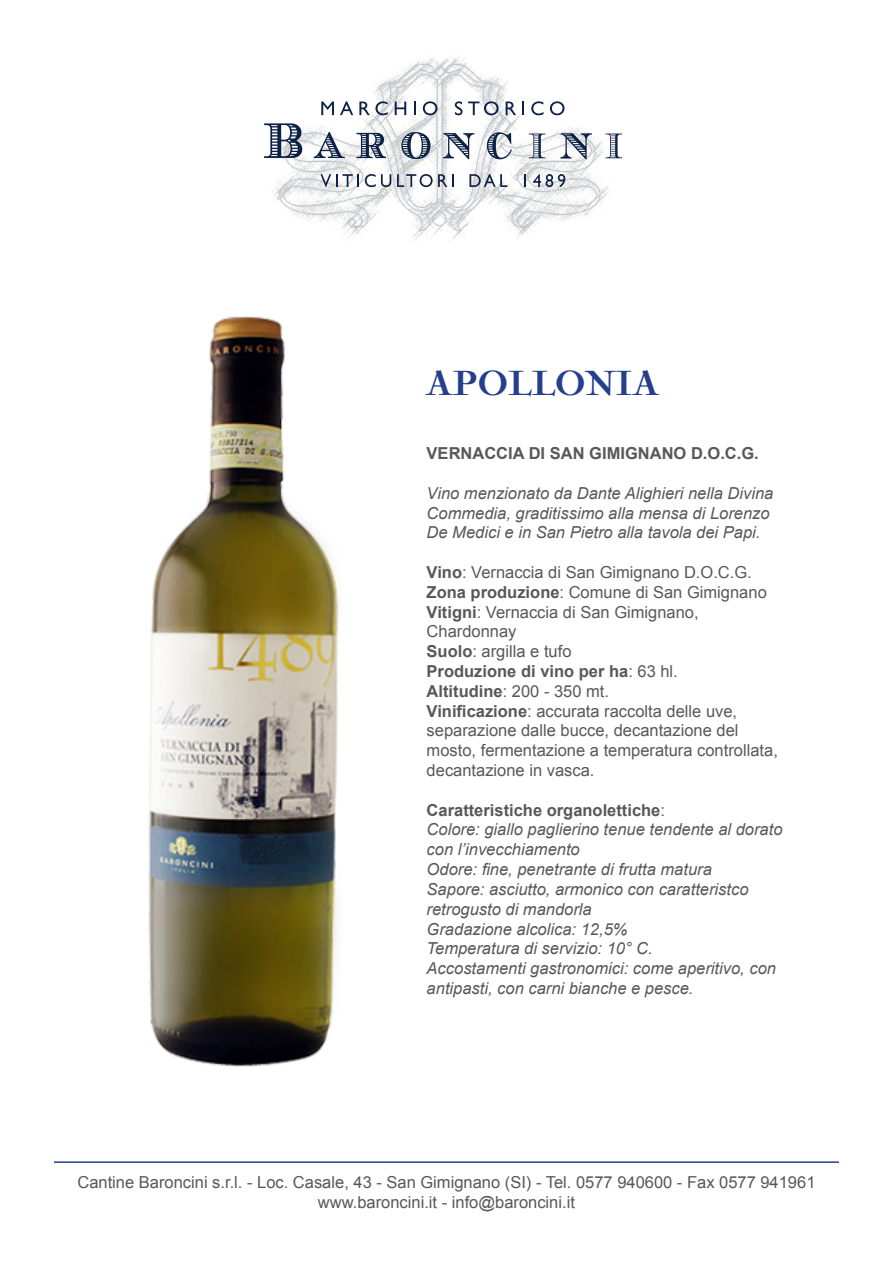
<style>
.page{position:relative;width:893px;height:1263px;background:#fff}
.page>*{position:absolute;margin:0;border:0;box-sizing:border-box;transform-origin:0 0}
.t1{font:36px "Nicolas Coc T Blac";color:#253f8e}
.t2{font:16.5px/19.8px "Arial";color:#57585a}
.t3{font:italic 16.5px/19.8px "Arial";color:#57585a}
.t4{font:700 16.5px "Arial";color:#57585a}
.s1{font-weight:700}
.s2{font-weight:700;font-style:normal}
.s3{font-style:normal}
</style>
<div class="page">
<img style="left:272px;top:55px;width:341px;height:187px">
<svg style="left:320px;top:174px;width:39px;height:13px"></svg>
<svg style="left:365px;top:174px;width:26px;height:13px"></svg>
<svg style="left:397px;top:174px;width:57px;height:13px"></svg>
<svg style="left:469px;top:174px;width:38px;height:13px"></svg>
<svg style="left:524px;top:174px;width:2px;height:13px"></svg>
<svg style="left:533px;top:174px;width:32px;height:13px"></svg>
<svg style="left:321px;top:102px;width:13px;height:13px"></svg>
<svg style="left:340px;top:101px;width:13px;height:14px"></svg>
<svg style="left:359px;top:101px;width:29px;height:14px"></svg>
<svg style="left:395px;top:102px;width:11px;height:13px"></svg>
<svg style="left:414px;top:102px;width:2px;height:13px"></svg>
<svg style="left:423px;top:101px;width:14px;height:14px"></svg>
<svg style="left:455px;top:101px;width:7px;height:14px"></svg>
<svg style="left:468px;top:101px;width:31px;height:14px"></svg>
<svg style="left:506px;top:102px;width:10px;height:13px"></svg>
<svg style="left:522px;top:102px;width:2px;height:13px"></svg>
<svg style="left:531px;top:101px;width:12px;height:14px"></svg>
<svg style="left:550px;top:101px;width:14px;height:14px"></svg>
<svg style="left:264px;top:123px;width:39px;height:35px"></svg>
<svg style="left:313px;top:132px;width:32px;height:26px"></svg>
<svg style="left:356px;top:132px;width:31px;height:26px"></svg>
<svg style="left:401px;top:132px;width:30px;height:27px"></svg>
<svg style="left:443px;top:133px;width:32px;height:27px"></svg>
<svg style="left:486px;top:132px;width:26px;height:28px"></svg>
<svg style="left:529px;top:134px;width:16px;height:24px"></svg>
<svg style="left:560px;top:133px;width:32px;height:27px"></svg>
<svg style="left:605px;top:134px;width:17px;height:24px"></svg>
<hr style="left:54px;top:1161px;width:785px;height:2px;background:#253f8e">
<img style="left:148px;top:316px;width:191px;height:750px">
<p class="t1" style="left:426px;top:364px;width:235px">APOLLONIA</p>
<p class="t4" style="left:427px;top:444px;width:334px">Vernaccia di san gimignano d.o.c.g.</p>
<p class="t3" style="left:427px;top:483px;width:348px">Vino menzionato da Dante Alighieri nella Divina<br>Commedia, graditissimo alla mensa di Lorenzo<br>De Medici e in San Pietro alla tavola dei Papi.</p>
<p class="t2" style="left:427px;top:562px;width:353px"><span class="s1">Vino</span>: Vernaccia di San Gimignano D.O.C.G.<br><span class="s1">Zona produzione</span>: Comune di San Gimignano <span class="s1">Vitigni</span>: Vernaccia di San Gimignano, Chardonnay<br><span class="s1">Suolo</span>: argilla e tufo<br><span class="s1">Produzione di vino per ha</span>: 63 hl.<br><span class="s1">Altitudine</span>: 200 - 350 mt.<br><span class="s1">Vinificazione</span>: accurata raccolta delle uve, separazione dalle bucce, decantazione del mosto, fermentazione a temperatura controllata, decantazione in vasca.</p>
<p class="t3" style="left:427px;top:800px;width:357px"><span class="s2">Caratteristiche organolettiche</span><span class="s3">:<br></span>Colore: giallo paglierino tenue tendente al dorato con l’invecchiamento<br>Odore: fine, penetrante di frutta matura<br>Sapore: asciutto, armonico con caratteristco retrogusto di mandorla<br>Gradazione alcolica: 12,5%<br>Temperatura di servizio: 10° C.<br>Accostamenti gastronomici: come aperitivo, con antipasti, con carni bianche e pesce.</p>
<p class="t2" style="left:77px;top:1172px;width:739px">Cantine Baroncini s.r.l. - Loc. Casale, 43 - San Gimignano (SI) - Tel. 0577 940600 - Fax 0577 941961</p>
<p class="t2" style="left:318px;top:1192px;width:258px">www.baroncini.it - info@baroncini.it</p>
</div>
